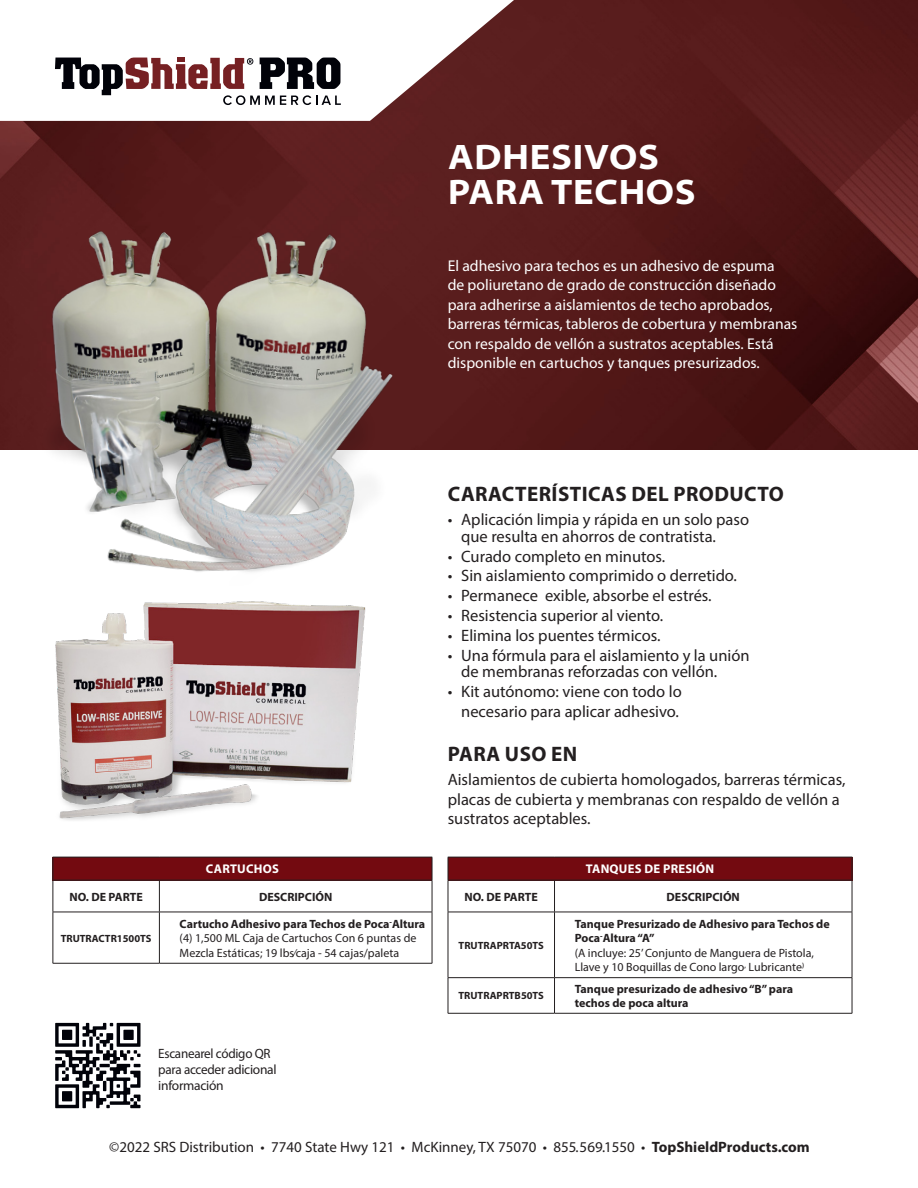
<style>
.page{position:relative;width:918px;height:1188px;background:#fff}
.page>*{position:absolute;margin:0;border:0;box-sizing:border-box;transform-origin:0 0}
.Heading{font:700 semi-expanded 35.55px/34.5px "Myriad Pro";letter-spacing:.02em;color:#fff}
.Heading-2{font:700 21px "Myriad Pro";letter-spacing:.02em;color:#231f20}
.t1{font:16.5px/19.8px "Myriad Pro";color:#231f20}
.Heading-3{font:15.6px/19.5px "Myriad Pro";color:#fff}
.t2{font:15px "Myriad Pro";color:#231f20}
.t3{font:13.5px/16.2px "Myriad Pro";letter-spacing:-.02em;color:#231f20}
.t4{font:700 12.6px "Myriad Pro";letter-spacing:.02em;color:#fff}
.t5{font:700 12px/14.4px "Myriad Pro";color:#231f20}
.t6{font:12px/14.4px "Myriad Pro";color:#231f20}
.t7{font:700 10.5px "Myriad Pro";color:#231f20}
.s1{font-weight:700}
</style>
<div class="page">
<img style="left:0;top:0;width:918px;height:450px">
<svg style="left:0;top:0;width:550px;height:121px"></svg>
<svg style="left:55px;top:58px;width:286px;height:47px"></svg>
<img style="left:9px;top:184px;width:411px;height:388px">
<img style="left:55px;top:601px;width:311px;height:219px">
<div style="left:448px;top:857px;width:404px;height:23px;background:#730a10"></div>
<svg style="left:852px;top:857px;width:1px;height:23px"></svg>
<hr style="left:448px;top:857px;width:107px;height:1px;background:#231f20">
<svg style="left:448px;top:857px;width:1px;height:23px"></svg>
<hr style="left:555px;top:857px;width:297px;height:1px;background:#231f20">
<hr style="left:448px;top:880px;width:107px;height:1px;background:#231f20">
<hr style="left:448px;top:880px;width:1px;height:32px;background:#231f20">
<hr style="left:555px;top:880px;width:297px;height:1px;background:#231f20">
<hr style="left:554px;top:880px;width:1px;height:32px;background:#231f20">
<hr style="left:852px;top:880px;width:1px;height:32px;background:#231f20">
<hr style="left:448px;top:912px;width:107px;height:1px;background:#231f20">
<hr style="left:448px;top:912px;width:1px;height:65px;background:#231f20">
<hr style="left:555px;top:912px;width:297px;height:1px;background:#231f20">
<hr style="left:554px;top:912px;width:1px;height:65px;background:#231f20">
<hr style="left:852px;top:912px;width:1px;height:65px;background:#231f20">
<hr style="left:448px;top:977px;width:107px;height:1px;background:#231f20">
<hr style="left:448px;top:978px;width:1px;height:35px;background:#231f20">
<hr style="left:555px;top:977px;width:297px;height:1px;background:#231f20">
<hr style="left:554px;top:978px;width:1px;height:35px;background:#231f20">
<hr style="left:852px;top:978px;width:1px;height:35px;background:#231f20">
<hr style="left:448px;top:1013px;width:107px;height:1px;background:#231f20">
<hr style="left:555px;top:1013px;width:297px;height:1px;background:#231f20">
<div style="left:53px;top:857px;width:379px;height:23px;background:#730a10"></div>
<svg style="left:432px;top:857px;width:1px;height:23px"></svg>
<hr style="left:53px;top:857px;width:106px;height:1px;background:#231f20">
<svg style="left:53px;top:857px;width:1px;height:23px"></svg>
<hr style="left:159px;top:857px;width:273px;height:1px;background:#231f20">
<hr style="left:53px;top:880px;width:106px;height:1px;background:#231f20">
<hr style="left:53px;top:880px;width:1px;height:32px;background:#231f20">
<hr style="left:159px;top:880px;width:273px;height:1px;background:#231f20">
<hr style="left:159px;top:880px;width:1px;height:32px;background:#231f20">
<hr style="left:432px;top:880px;width:1px;height:32px;background:#231f20">
<hr style="left:53px;top:912px;width:106px;height:1px;background:#231f20">
<hr style="left:53px;top:912px;width:1px;height:51px;background:#231f20">
<hr style="left:159px;top:912px;width:273px;height:1px;background:#231f20">
<hr style="left:159px;top:912px;width:1px;height:51px;background:#231f20">
<hr style="left:432px;top:912px;width:1px;height:51px;background:#231f20">
<hr style="left:53px;top:963px;width:106px;height:1px;background:#231f20">
<hr style="left:159px;top:963px;width:273px;height:1px;background:#231f20">
<svg style="left:55px;top:1022px;width:86px;height:87px"></svg>
<p class="Heading" style="left:448px;top:139px;width:249px">ADHESIVOS<br>PARA TECHOS</p>
<p class="Heading-3" style="left:448px;top:255px;width:351px">El adhesivo para techos es un adhesivo de espuma<br>de poliuretano de grado de construcción diseñado para adherirse a aislamientos de techo aprobados, barreras térmicas, tableros de cobertura y membranas con respaldo de vellón a sustratos aceptables. Está disponible en cartuchos y tanques presurizados.</p>
<p class="t4" style="left:206px;top:861px;width:75px">CARTUCHOS</p>
<p class="t5" style="left:69px;top:889px;width:75px">NO. DE PARTE</p>
<p class="t5" style="left:259px;top:889px;width:75px">DESCRIPCIÓN</p>
<p class="t7" style="left:61px;top:931px;width:92px">TRUTRACTR1500TS</p>
<p class="t5" style="left:180px;top:916px;width:247px">Cartucho Adhesivo para Techos de Poca-Altura</p>
<p class="t6" style="left:180px;top:931px;width:238px">(4) 1,500 ML Caja de Cartuchos Con 6 puntas de</p>
<p class="t6" style="left:180px;top:945px;width:221px">Mezcla Estáticas; 19 lbs/caja - 54 cajas/paleta</p>
<p class="t3" style="left:158px;top:1045px;width:120px">Escanearel código QR para acceder adicional información</p>
<p class="Heading-2" style="left:448px;top:481px;width:337px">CARACTERÍSTICAS DEL PRODUCTO</p>
<p class="t1" style="left:461px;top:511px;width:289px;line-height:16.8px;text-indent:-14px">• Aplicación limpia y rápida en un solo paso que resulta en ahorros de contratista.</p>
<p class="t1" style="left:448px;top:546px;width:219px">• Curado completo en minutos.</p>
<p class="t1" style="left:448px;top:566px;width:291px">• Sin aislamiento comprimido o derretido.</p>
<p class="t1" style="left:448px;top:586px;width:265px">• Permanece exible, absorbe el estrés.</p>
<p class="t1" style="left:448px;top:605px;width:217px">• Resistencia superior al viento.</p>
<p class="t1" style="left:448px;top:625px;width:214px">• Elimina los puentes térmicos.</p>
<p class="t1" style="left:461px;top:646px;width:290px;line-height:16.8px;text-indent:-14px">• Una fórmula para el aislamiento y la unión de membranas reforzadas con vellón.</p>
<p class="t1" style="left:448px;top:682px;width:236px;text-align:right">• Kit autónomo: viene con todo lo necesario para aplicar adhesivo.</p>
<p class="Heading-2" style="left:448px;top:741px;width:131px">PARA USO EN</p>
<p class="t1" style="left:448px;top:769px;width:399px">Aislamientos de cubierta homologados, barreras térmicas, placas de cubierta y membranas con respaldo de vellón a sustratos aceptables.</p>
<p class="t4" style="left:586px;top:861px;width:130px">TANQUES DE PRESIÓN</p>
<p class="t5" style="left:465px;top:889px;width:75px">NO. DE PARTE</p>
<p class="t5" style="left:667px;top:889px;width:75px">DESCRIPCIÓN</p>
<p class="t7" style="left:459px;top:938px;width:87px">TRUTRAPRTA50TS</p>
<p class="t7" style="left:459px;top:989px;width:87px">TRUTRAPRTB50TS</p>
<p class="t5" style="left:575px;top:916px;width:257px">Tanque Presurizado de Adhesivo para Techos de<br>Poca-Altura “A”</p>
<p class="t6" style="left:575px;top:945px;width:241px">(A incluye: 25’ Conjunto de Manguera de Pistola,<br>Llave y 10 Boquillas de Cono largo, Lubricante)</p>
<p class="t5" style="left:575px;top:981px;width:220px">Tanque presurizado de adhesivo “B” para</p>
<p class="t5" style="left:575px;top:996px;width:115px">techos de poca altura</p>
<p class="t2" style="left:109px;top:1138px;width:702px">©2022 SRS Distribution • 7740 State Hwy 121 • McKinney, TX 75070 • 855.569.1550 • <span class="s1">TopShieldProducts.com</span></p>
</div>
